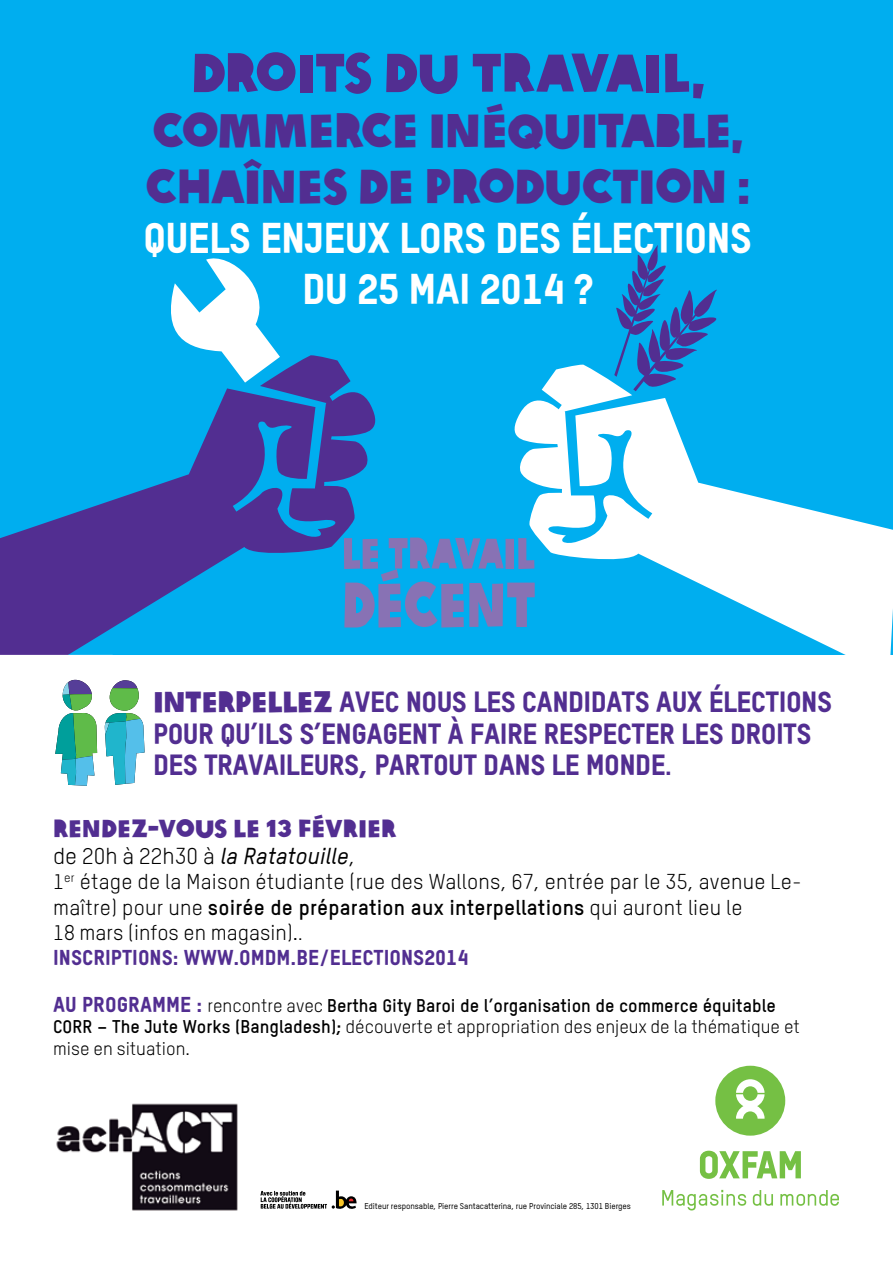
<style>
.page{position:relative;width:893px;height:1263px;background:#fff}
.page>*{position:absolute;margin:0;border:0;box-sizing:border-box;transform-origin:0 0}
.t1{font:52.5px "Oxfam Global Headline";letter-spacing:-.02em;color:#522e91}
.t2{font:46.5px/55.8px "Oxfam Global Headline";letter-spacing:-.02em;color:#522e91}
.t3{font:42px/50.4px "Oxfam TSTARPRO Headline";letter-spacing:-.02em;color:#fff;text-align:center}
.t4{font:28.5px/31.5px "Oxfam TSTARPRO Headline";letter-spacing:-.02em;color:#522e91}
.t5{font:24px "Oxfam Global Headline";color:#522e91}
.t6{font:22.5px "Oxfam TSTARPRO";color:#000}
.t7{font:21px/25.2px "Oxfam TSTARPRO";letter-spacing:.01em;color:#000}
.t8{font:21px "Oxfam TSTARPRO Headline";color:#522e91}
.t9{font:700 18px/21.6px "Oxfam TSTARPRO";color:#000}
.t10{font:500 8.25px "Oxfam TSTARPRO";letter-spacing:-.01em;color:#000}
.s1{font-family:"Oxfam Global Headline"}
.s2{font-size:24px}
.s3{font-weight:500;font-style:italic}
.s4{font-weight:700}
.s5{font-size:18px}
.s6{font-family:"Oxfam TSTARPRO Headline";font-weight:400;font-size:21px;color:#522e91}
.s7{font-weight:400}
</style>
<div class="page">
<div style="left:0;top:0;width:893px;height:655px;background:#00aeef"></div>
<svg style="left:171px;top:258px;width:108px;height:97px"></svg>
<svg style="left:384px;top:537px;width:120px;height:90px"></svg>
<svg style="left:616px;top:245px;width:101px;height:120px"></svg>
<svg style="left:505px;top:365px;width:388px;height:290px"></svg>
<svg style="left:715px;top:1066px;width:70px;height:70px"></svg>
<svg style="left:700px;top:1151px;width:101px;height:28px"></svg>
<svg style="left:662px;top:1190px;width:84px;height:20px"></svg>
<svg style="left:753px;top:1190px;width:20px;height:16px"></svg>
<svg style="left:780px;top:1190px;width:59px;height:16px"></svg>
<img style="left:56px;top:1103px;width:182px;height:108px">
<svg style="left:260px;top:1190px;width:97px;height:19px"></svg>
<svg style="left:0;top:355px;width:384px;height:300px"></svg>
<svg style="left:55px;top:679px;width:90px;height:107px"></svg>
<h1 class="t1" style="left:191px;top:28px;width:515px">DROITS DU TRAVAIL,</h1>
<h2 class="t2" style="left:146px;top:99px;width:605px">COMMERCE INÉQUITABLE,<br>CHAÎNES DE PRODUCTION :</h2>
<h3 class="t3" style="left:143px;top:212px;width:610px">QUELS ENJEUX LORS DES ÉLECTIONS<br>DU 25 MAI 2014 ?</h3>
<h3 class="t4" style="left:153px;top:686px;width:681px"><span class="s1">INTERPELLEZ</span> AVEC NOUS LES CANDIDATS AUX ÉLECTIONS<br>POUR QU’ILS S’ENGAGENT À FAIRE RESPECTER LES DROITS<br>DES TRAVAILEURS, PARTOUT DANS LE MONDE<span class="s2">.</span></h3>
<h3 class="t5" style="left:53px;top:808px;width:345px">RENDEZ-VOUS LE 13 FÉVRIER</h3>
<p class="t6" style="left:53px;top:843px;width:303px">de 20h à 22h30 à <span class="s3">la Ratatouille</span>,</p>
<p class="t7" style="left:53px;top:869px;width:750px">1<sup>er</sup> étage de la Maison étudiante (rue des Wallons, 67, entrée par le 35, avenue Le&shy;maître) pour une <span class="s4">soirée de préparation aux interpellations</span> qui auront lieu le<br>18 mars (infos en magasin).<span class="s5">.</span></p>
<p class="t8" style="left:53px;top:944px;width:417px">INSCRIPTIONS: WWW.OMDM.BE/ELECTIONS2014</p>
<p class="t9" style="left:53px;top:994px;width:748px"><span class="s6">AU PROGRAMME :</span> <span class="s7">rencontre avec</span> Bertha Gity Baroi de l’organisation de commerce équitable<br>CORR – The Jute Works (Bangladesh); <span class="s7">découverte et appropriation des enjeux de la thématique et mise en situation.</span></p>
<p class="t10" style="left:364px;top:1201px;width:268px">Editeur responsable, Pierre Santacatterina, rue Provinciale 285, 1301 Bierges</p>
</div>
